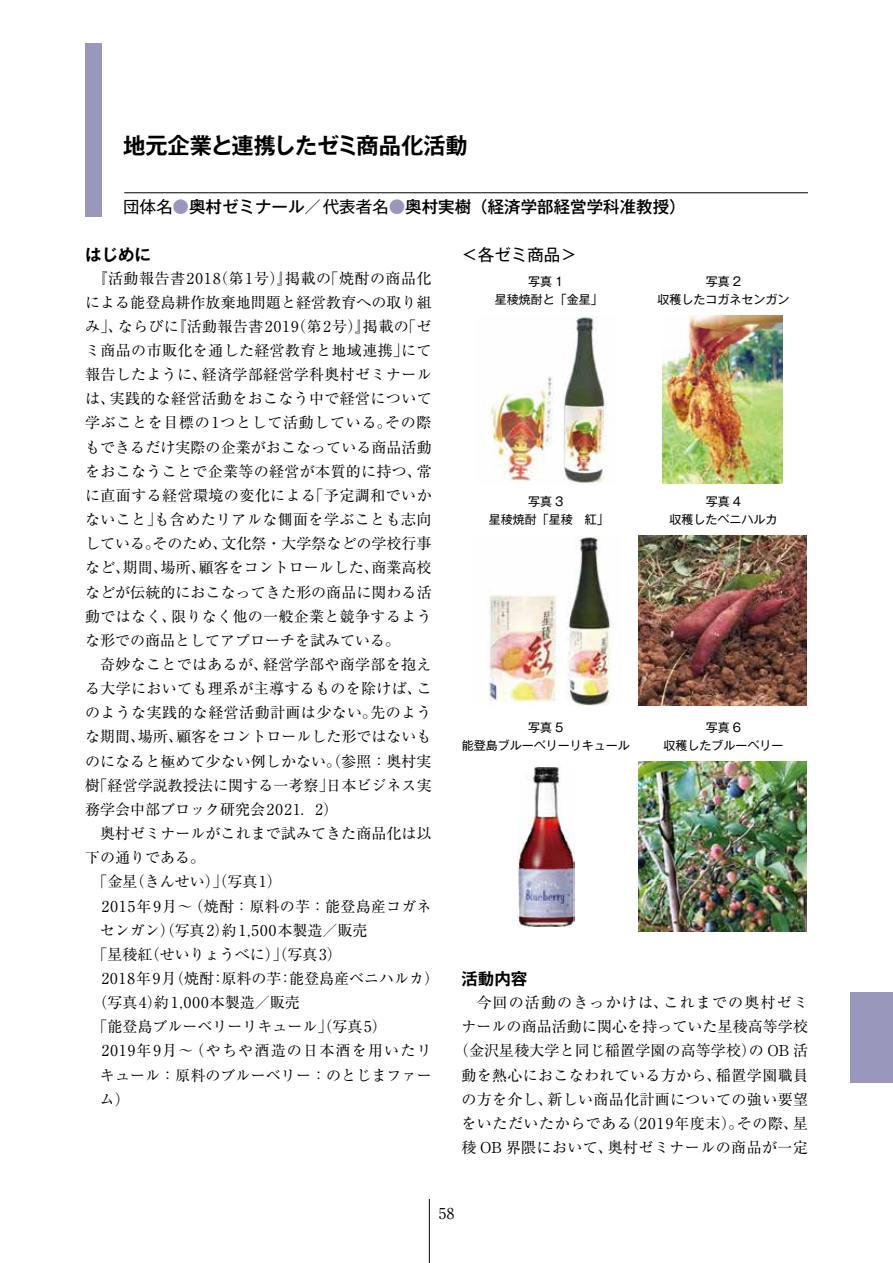
<style>
.page{position:relative;width:893px;height:1263px;background:#fff}
.page>*{position:absolute;margin:0;border:0;box-sizing:border-box;transform-origin:0 0}
.t1{font:700 22.5px "Gothic MB101 Pr 5 De";color:#000}
.t2{font:500 16.5px "Gothic MB101 Pr 5";color:#000}
.t3{font:700 16.5px "Gothic MB101 Pr 5 De";color:#000}
.t4{font:16.5px "Gothic MB101 Pr 5";color:#000}
.t5{font:15px/24.2px "Ryumin Pr 6 N";letter-spacing:.01em;color:#000;text-align:justify}
.t6{font:15px "Ryumin Pr 6 N";letter-spacing:.08em;color:#000}
.t7{font:12px/18px "Gothic MB101 Pr 5";color:#000;text-align:center}
.s1{font-weight:400}
.s2{color:#9a97bd}
</style>
<div class="page">
<div style="left:85px;top:43px;width:17px;height:173px;background:#9a97bd"></div>
<hr style="left:124px;top:192px;width:684px;height:1px;background:#000">
<img style="left:490px;top:317px;width:116px;height:168px">
<img style="left:488px;top:536px;width:126px;height:169px">
<img style="left:517px;top:766px;width:57px;height:161px">
<img style="left:662px;top:316px;width:121px;height:168px">
<img style="left:638px;top:536px;width:169px;height:170px">
<img style="left:638px;top:762px;width:169px;height:170px">
<div style="left:850px;top:992px;width:43px;height:90px;background:#9a97bd"></div>
<hr style="left:429px;top:1199px;width:1px;height:64px;background:#000">
<h1 class="t1" style="left:123px;top:126px;width:346px">地元企業と連携したゼミ商品化活動</h1>
<p class="t2" style="left:123px;top:193px;width:564px"><span class="s1">団体名</span><span class="s2">●</span>奥村ゼミナール<span class="s1">／代表者名</span><span class="s2">●</span>奥村実樹（経済学部経営学科准教授）</p>
<p class="t3" style="left:85px;top:241px;width:67px">はじめに</p>
<p class="t5" style="left:85px;top:265px;width:348px;text-indent:8px">『活動報告書2018（第1号）』掲載の「焼酎の商品化による能登島耕作放棄地問題と経営教育への取り組み」、ならびに『活動報告書2019（第2号）』掲載の「ゼミ商品の市販化を通した経営教育と地域連携」にて報告したように、経済学部経営学科奥村ゼミナールは、実践的な経営活動をおこなう中で経営について学ぶことを目標の1つとして活動している。その際もできるだけ実際の企業がおこなっている商品活動をおこなうことで企業等の経営が本質的に持つ、常に直面する経営環境の変化による「予定調和でいかないこと」も含めたリアルな側面を学ぶことも志向している。そのため、文化祭・大学祭などの学校行事など、期間、場所、顧客をコントロールした、商業高校などが伝統的におこなってきた形の商品に関わる活動ではなく、限りなく他の一般企業と競争するような形での商品としてアプローチを試みている。</p>
<p class="t5" style="left:85px;top:651px;width:348px;text-indent:15px">奇妙なことではあるが、経営学部や商学部を抱える大学においても理系が主導するものを除けば、このような実践的な経営活動計画は少ない。先のような期間、場所、顧客をコントロールした形ではないものになると極めて少ない例しかない。（参照：奥村実樹「経営学説教授法に関する一考察」日本ビジネス実務学会中部ブロック研究会2021．2）</p>
<p class="t5" style="left:100px;top:821px;width:333px">奥村ゼミナールがこれまで試みてきた商品化は以</p>
<p class="t5" style="left:85px;top:845px;width:121px">下の通りである。</p>
<p class="t5" style="left:92px;top:869px;width:191px">「金星（きんせい）」（写真1）</p>
<p class="t5" style="left:102px;top:893px;width:331px">2015年9月～（焼酎：原料の芋：能登島産コガネ</p>
<p class="t5" style="left:100px;top:917px;width:269px">センガン）（写真2）約1,500本製造／販売</p>
<p class="t5" style="left:92px;top:941px;width:251px">「星稜紅（せいりょうべに）」（写真3）</p>
<p class="t5" style="left:102px;top:965px;width:339px">2018年9月（焼酎：原料の芋：能登島産ベニハルカ）</p>
<p class="t6" style="left:92px;top:991px;width:209px">（写真4）約1,000本製造／販売</p>
<p class="t5" style="left:92px;top:1014px;width:296px">「能登島ブルーベリーリキュール」（写真5）</p>
<p class="t6" style="left:102px;top:1039px;width:331px">2019年9月～（やちや酒造の日本酒を用いたリ</p>
<p class="t5" style="left:100px;top:1062px;width:333px">キュール：原料のブルーベリー：のとじまファー</p>
<p class="t5" style="left:100px;top:1086px;width:31px">ム）</p>
<p class="t4" style="left:461px;top:241px;width:117px">＜各ゼミ商品＞</p>
<p class="t7" style="left:495px;top:271px;width:109px">写真 1<br>星稜焼酎と「金星」</p>
<p class="t7" style="left:658px;top:271px;width:133px">写真 2<br>収穫したコガネセンガン</p>
<p class="t7" style="left:489px;top:491px;width:121px">写真 3<br>星稜焼酎「星稜　紅」</p>
<p class="t7" style="left:670px;top:491px;width:109px">写真 4<br>収穫したベニハルカ</p>
<p class="t7" style="left:462px;top:717px;width:169px">写真 5<br>能登島ブルーベリーリキュール</p>
<p class="t7" style="left:664px;top:717px;width:121px">写真 6<br>収穫したブルーベリー</p>
<p class="t3" style="left:461px;top:965px;width:67px">活動内容</p>
<p class="t5" style="left:454px;top:990px;width:356px;text-align:right">今回の活動のきっかけは、これまでの奥村ゼミ<br>ナールの商品活動に関心を持っていた星稜高等学校（金沢星稜大学と同じ稲置学園の高等学校）の OB 活動を熱心におこなわれている方から、稲置学園職員の方を介し、新しい商品化計画についての強い要望をいただいたからである（2019年度末）。その際、星稜 OB 界隈において、奥村ゼミナールの商品が一定</p>
<p class="t5" style="left:439px;top:1200px;width:17px">58</p>
</div>
